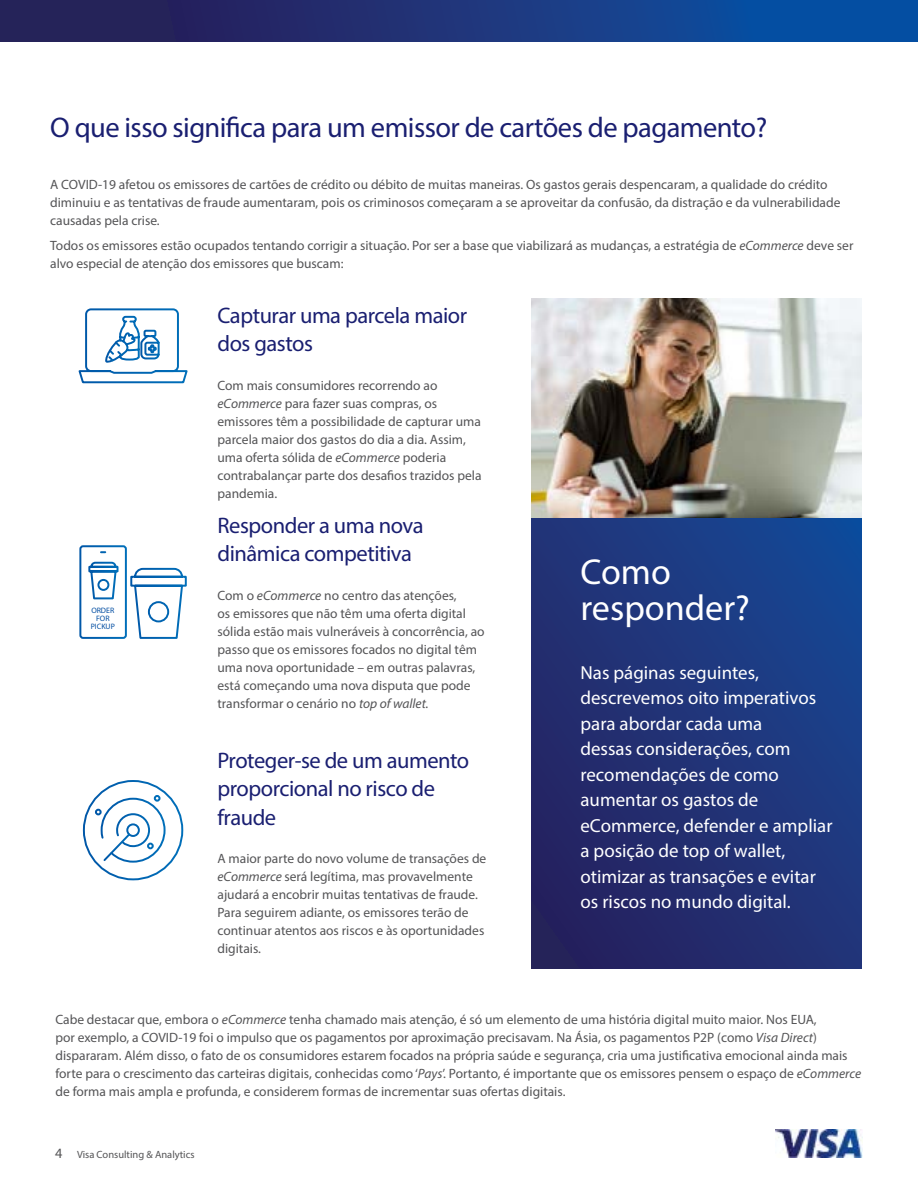
<style>
.page{position:relative;width:918px;height:1188px;background:#fff}
.page>*{position:absolute;margin:0;border:0;box-sizing:border-box;transform-origin:0 0}
.t1{font:36.15px/36.8px "Myriad Pro";color:#fff}
.t2{font:28.5px "Myriad Pro";letter-spacing:-.02em;color:#1a1f71}
.t3{font:22.5px/28.5px "Myriad Pro";letter-spacing:-.02em;color:#1a1f71}
.t4{font:18.9px/25.5px "Myriad Pro";color:#fff}
.t5{font:13.5px/18px "Myriad Pro";color:#545456}
.t6{font:10.5px "Myriad Pro";color:#545456}
.t7{font:7.8px/7.9px "Myriad Pro";color:#034ea2;text-align:center}
.s1{font-style:italic}
.s2{font-size:14.25px}
</style>
<div class="page">
<img style="left:775px;top:1130px;width:87px;height:27px">
<div style="left:0;top:0;width:918px;height:41px;background:linear-gradient(to right,#2e1a4e,#0653aa)"></div>
<svg style="left:531px;top:517px;width:331px;height:452px;background:#1f3378"></svg>
<svg style="left:78px;top:308px;width:110px;height:76px"></svg>
<svg style="left:79px;top:545px;width:108px;height:94px"></svg>
<svg style="left:82px;top:780px;width:102px;height:101px"></svg>
<img style="left:531px;top:298px;width:331px;height:219px">
<h2 class="t2" style="left:50px;top:110px;width:719px">O que isso significa para um emissor de cartões de pagamento?</h2>
<p class="t5" style="left:50px;top:175px;width:792px">A COVID-19 afetou os emissores de cartões de crédito ou débito de muitas maneiras. Os gastos gerais despencaram, a qualidade do crédito diminuiu e as tentativas de fraude aumentaram, pois os criminosos começaram a se aproveitar da confusão, da distração e da vulnerabilidade causadas pela crise.</p>
<p class="t5" style="left:50px;top:236px;width:805px">Todos os emissores estão ocupados tentando corrigir a situação. Por ser a base que viabilizará as mudanças, a estratégia de <span class="s1">eCommerce</span> deve ser alvo especial de atenção dos emissores que buscam:</p>
<p class="t7" style="left:91px;top:606px;width:26px">ORDER<br>FOR<br>PICKUP</p>
<h3 class="t3" style="left:218px;top:301px;width:251px">Capturar uma parcela maior dos gastos</h3>
<p class="t5" style="left:218px;top:376px;width:266px">Com mais consumidores recorrendo ao <span class="s1">eCommerce</span> para fazer suas compras, os emissores têm a possibilidade de capturar uma parcela maior dos gastos do dia a dia. Assim, uma oferta sólida de <span class="s1">eCommerce</span> poderia contrabalançar parte dos desafios trazidos pela pandemia.</p>
<h3 class="t3" style="left:218px;top:511px;width:208px">Responder a uma nova dinâmica competitiva</h3>
<p class="t5" style="left:218px;top:586px;width:269px">Com o <span class="s1">eCommerce</span> no centro das atenções,<br>os emissores que não têm uma oferta digital sólida estão mais vulneráveis à concorrência, ao passo que os emissores focados no digital têm uma nova oportunidade – em outras palavras, está começando uma nova disputa que pode transformar o cenário no <span class="s1">top of wallet.</span></p>
<h3 class="t3" style="left:218px;top:745px;width:253px">Proteger-se de um aumento proporcional no risco de fraude</h3>
<p class="t5" style="left:218px;top:849px;width:270px">A maior parte do novo volume de transações de <span class="s1">eCommerce</span> será legítima, mas provavelmente ajudará a encobrir muitas tentativas de fraude.<br>Para seguirem adiante, os emissores terão de continuar atentos aos riscos e às oportunidades digitais.</p>
<h1 class="t1" style="left:580px;top:553px;width:171px">Como responder?</h1>
<p class="t4" style="left:580px;top:659px;width:254px">Nas páginas seguintes, descrevemos oito imperativos para abordar cada uma<br>dessas considerações, com recomendações de como aumentar os gastos de eCommerce, defender e ampliar a posição de top of wallet, otimizar as transações e evitar os riscos no mundo digital.</p>
<p class="t5" style="left:55px;top:1010px;width:807px">Cabe destacar que, embora o <span class="s1">eCommerce</span> tenha chamado mais atenção, é só um elemento de uma história digital muito maior. Nos EUA,<br>por exemplo, a COVID-19 foi o impulso que os pagamentos por aproximação precisavam. Na Ásia, os pagamentos P2P (como <span class="s1">Visa Direct</span>) dispararam. Além disso, o fato de os consumidores estarem focados na própria saúde e segurança, cria uma justificativa emocional ainda mais forte para o crescimento das carteiras digitais, conhecidas como ‘<span class="s1">Pays</span>’. Portanto, é importante que os emissores pensem o espaço de <span class="s1">eCommerce </span>de forma mais ampla e profunda, e considerem formas de incrementar suas ofertas digitais.</p>
<p class="t6" style="left:55px;top:1148px;width:141px"><span class="s2">4</span> Visa Consulting &amp; Analytics</p>
</div>
